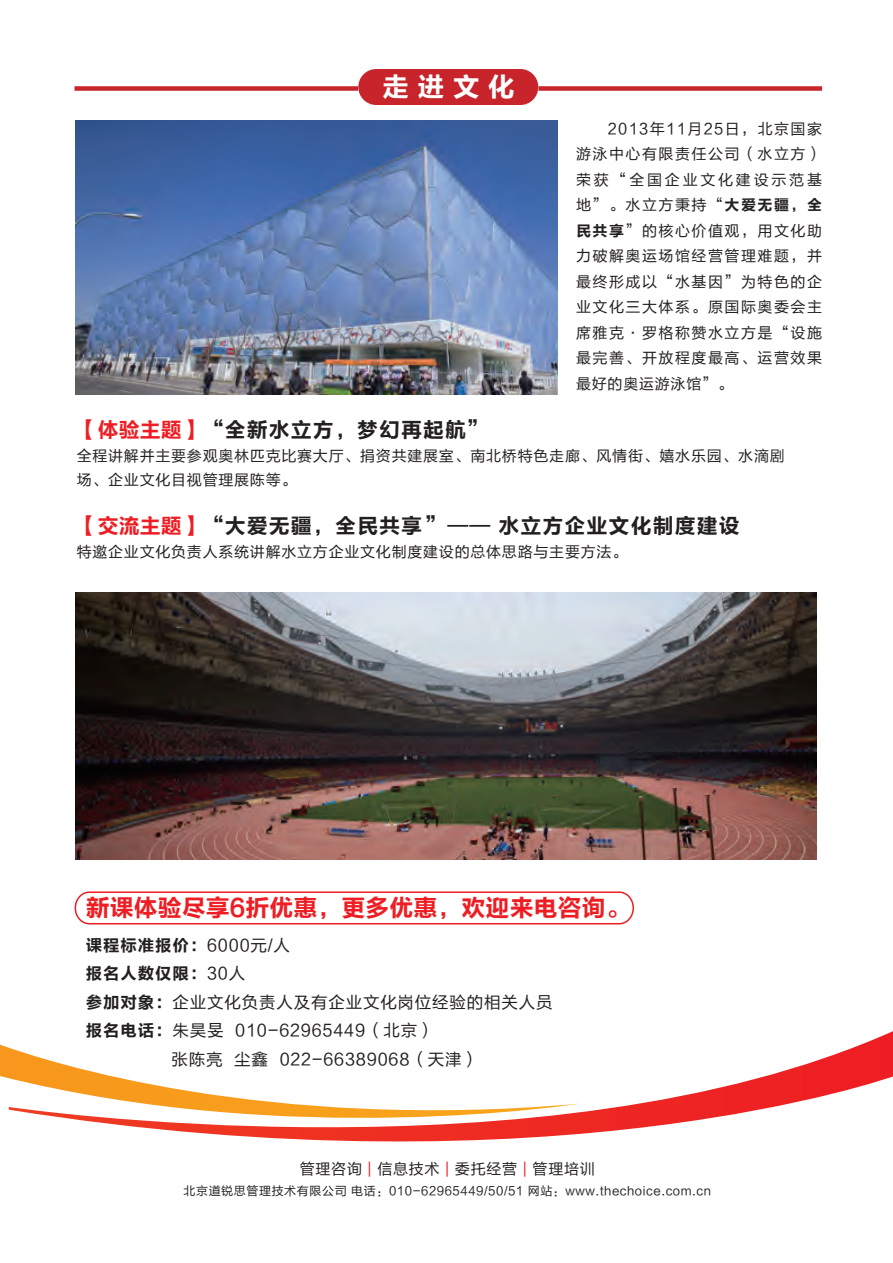
<style>
.page{position:relative;width:893px;height:1263px;background:#fff}
.page>*{position:absolute;margin:0;border:0;box-sizing:border-box;transform-origin:0 0}
.t1{font:27px "FZLTCHK GBK1 0";color:#fff}
.t2{font:24px "FZLTCHJW GB1 0";color:#ee1d23}
.t3{font:21px "FZLTCHJW GB1 0";letter-spacing:.05em;color:#231f20}
.t4{font:16.5px "FZLTHJW GB1 0";letter-spacing:.05em;color:#231f20}
.t5{font:16.5px/28.5px "FZLTCHJW GB1 0";letter-spacing:.05em;color:#231f20}
.t6{font:15px/25.5px "FZLTHJW GB1 0";letter-spacing:.05em;color:#231f20;text-align:justify}
.t7{font:12px "FZLTHJW GB1 0";letter-spacing:.05em;color:#231f20}
.s1{font-family:"FZLTCHJW GB1 0"}
.s2{color:#ee1d23}
.s3{font-family:"FZLTHJW GB1 0"}
.s4{font-family:"Sim Hei"}
</style>
<div class="page">
<svg style="left:9px;top:1031px;width:884px;height:111px"></svg>
<div style="left:358px;top:69px;width:180px;height:36px;background:#c8242b;border-radius:18px"></div>
<div style="left:75px;top:86px;width:283px;height:5px;background:#c8242b"></div>
<div style="left:538px;top:86px;width:284px;height:5px;background:#c8242b"></div>
<img style="left:75px;top:121px;width:482px;height:274px">
<img style="left:75px;top:592px;width:741px;height:267px">
<svg style="left:74px;top:891px;width:560px;height:34px"></svg>
<h1 class="t1" style="left:382px;top:72px;width:134px">走 进 文 化</h1>
<p class="t6" style="left:576px;top:116px;width:248px;text-indent:32px">2013年11月25日，北京国家游泳中心有限责任公司（水立方）荣获“全国企业文化建设示范基地”。水立方秉持“<span class="s1">大爱无疆，全民共享</span>”的核心价值观，用文化助力破解奥运场馆经营管理难题，并最终形成以“水基因”为特色的企业文化三大体系。原国际奥委会主席雅克·罗格称赞水立方是“设施最完善、开放程度最高、运营效果最好的奥运游泳馆”。</p>
<h3 class="t3" style="left:77px;top:418px;width:413px"><span class="s2">【体验主题】</span>“全新水立方，梦幻再起航”</h3>
<p class="t6" style="left:77px;top:444px;width:709px;line-height:24px">全程讲解并主要参观奥林匹克比赛大厅、捐资共建展室、南北桥特色走廊、风情街、嬉水乐园、水滴剧场、企业文化目视管理展陈等。</p>
<h3 class="t3" style="left:77px;top:514px;width:665px"><span class="s2">【交流主题】</span>“大爱无疆，全民共享”—— 水立方企业文化制度建设</h3>
<p class="t6" style="left:77px;top:539px;width:552px">特邀企业文化负责人系统讲解水立方企业文化制度建设的总体思路与主要方法。</p>
<h2 class="t2" style="left:86px;top:895px;width:545px">新课体验尽享6折优惠，更多优惠，欢迎来电咨询。</h2>
<p class="t5" style="left:86px;top:931px;width:206px">课程标准报价：<span class="s3">6000元/人</span>报名人数仅限：<span class="s3">30人</span></p>
<p class="t4" style="left:86px;top:993px;width:468px"><span class="s1">参加对象：</span>企业文化负责人及有企业文化岗位经验的相关人员</p>
<p class="t4" style="left:86px;top:1021px;width:350px"><span class="s1">报名电话：</span>朱昊<span class="s4">旻</span> 010-62965449（北京）</p>
<p class="t4" style="left:171px;top:1050px;width:309px">张陈亮 尘鑫 022-66389068（天津）</p>
<p class="t6" style="left:300px;top:1156px;width:297px">管理咨询 <span class="s2">|</span> 信息技术 <span class="s2">|</span> 委托经营 <span class="s2">|</span> 管理培训</p>
<p class="t7" style="left:183px;top:1184px;width:529px">北京道锐思管理技术有限公司 电话：010-62965449/50/51 网站：www.thechoice.com.cn</p>
</div>
